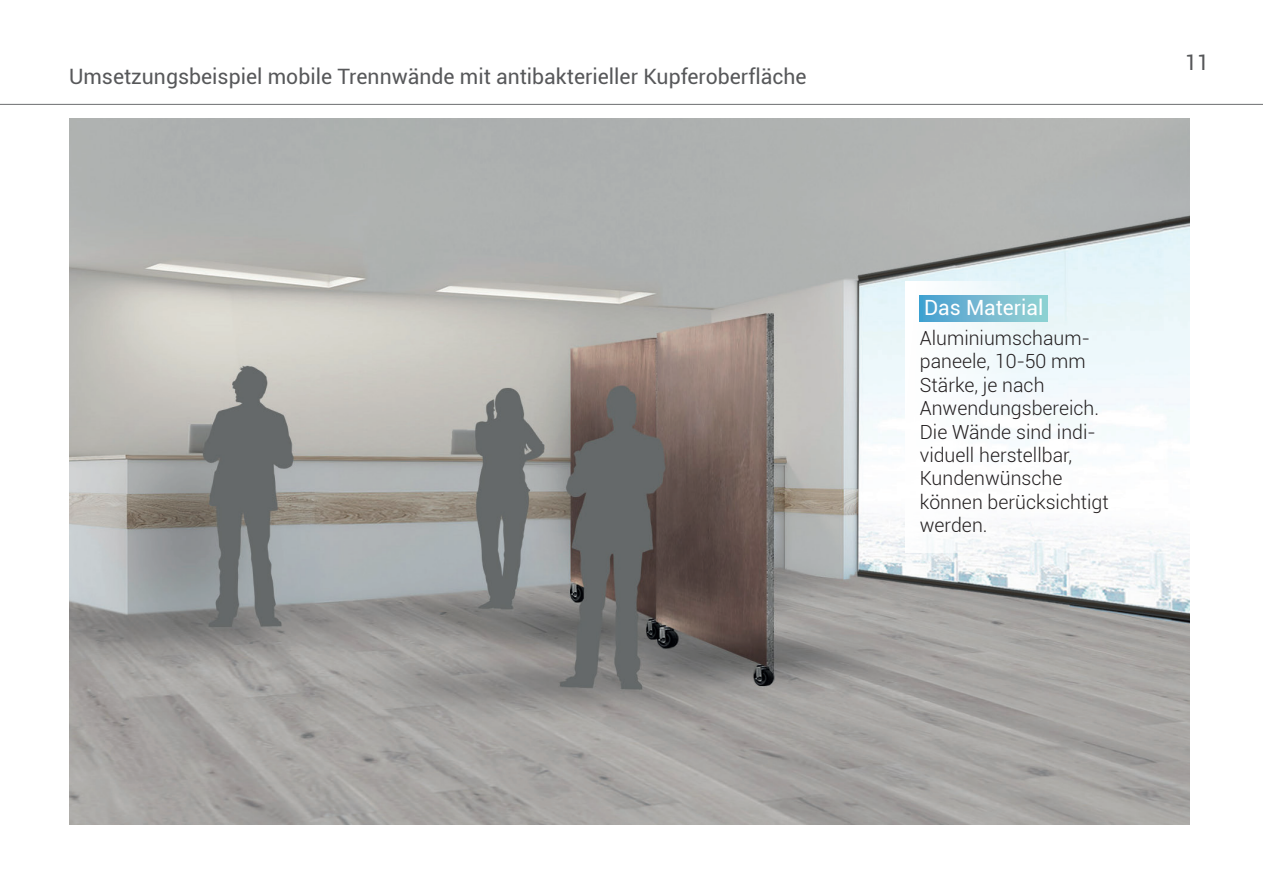
<style>
.page{position:relative;width:1263px;height:893px;background:#fff}
.page>*{position:absolute;margin:0;border:0;box-sizing:border-box;transform-origin:0 0}
.t1{font:21.15px "Roboto";color:#57585a}
.t2{font:21px "Roboto";color:#fff}
.t3{font:300 19.5px/23.4px "Roboto";color:#231f20}
</style>
<div class="page">
<hr style="left:0;top:104px;width:1263px;height:1px;background:#6c6d70">
<img style="left:69px;top:118px;width:1120px;height:707px">
<div style="left:905px;top:281px;width:222px;height:272px;background:#fff"></div>
<div style="left:920px;top:295px;width:128px;height:26px;background:linear-gradient(to right,#4aa0d1,#98d2d2)"></div>
<p class="t1" style="left:69px;top:62px;width:739px">Umsetzungsbeispiel mobile Trennwände mit antibakterieller Kupferoberfläche</p>
<p class="t1" style="left:1185px;top:48px;width:25px">11</p>
<p class="t2" style="left:924px;top:293px;width:121px">Das Material</p>
<p class="t3" style="left:920px;top:326px;width:190px">Aluminiumschaum&shy;paneele, 10-50 mm<br>Stärke, je nach<br>Anwendungsbereich.<br>Die Wände sind indi&shy;viduell herstellbar,<br>Kundenwünsche können berücksichtigt werden.</p>
</div>
